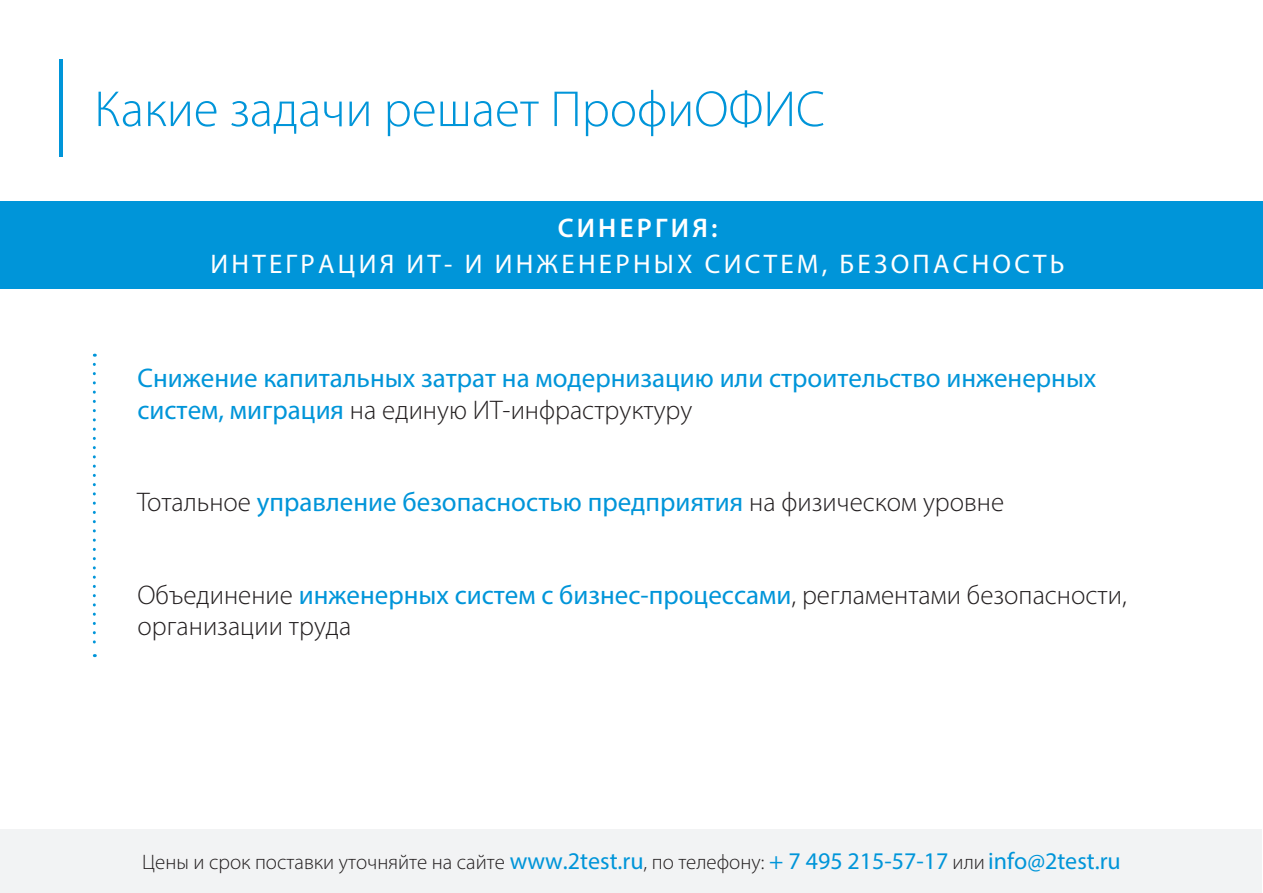
<style>
.page{position:relative;width:1263px;height:893px;background:#fff}
.page>*{position:absolute;margin:0;border:0;box-sizing:border-box;transform-origin:0 0}
.t1{font:300 51px "Myriad Pro";color:#0095d9}
.t2{font:27px/32.4px "Myriad Pro";color:#0095d9}
.t3{font:300 27px/31.2px "Myriad Pro";color:#231f20}
.t4{font:27px "Myriad Pro";letter-spacing:.12em;color:#fff}
.t5{font:600 27px "Myriad Pro";letter-spacing:.12em;color:#fff}
.t6{font:300 21px "Myriad Pro";color:#231f20}
.s1{font-weight:300;color:#231f20}
.s2{font-weight:400;color:#0095d9}
.s3{font-weight:400;font-size:24px;color:#0095d9}
</style>
<div class="page">
<div style="left:0;top:201px;width:1263px;height:88px;background:#0095d9"></div>
<svg style="left:93px;top:364px;width:3px;height:293px"></svg>
<hr style="left:60px;top:60px;width:3px;height:97px;background:#0095d9">
<div style="left:0;top:829px;width:1261px;height:64px;background:#f2f3f4"></div>
<h1 class="t1" style="left:94px;top:78px;width:732px">Какие задачи решает ПрофиОФИС</h1>
<p class="t5" style="left:558px;top:211px;width:161px">СИНЕРГИЯ:</p>
<p class="t4" style="left:211px;top:247px;width:855px">ИНТЕГРАЦИЯ ИТ- И ИНЖЕНЕРНЫХ СИСТЕМ, БЕЗОПАСНОСТЬ</p>
<p class="t2" style="left:137px;top:361px;width:960px">Снижение капитальных затрат на модернизацию или строительство инженерных систем, миграция <span class="s1">на единую ИТ-инфраструктуру</span></p>
<p class="t2" style="left:137px;top:485px;width:868px"><span class="s1">Тотальное</span> управление безопасностью предприятия <span class="s1">на физическом уровне</span></p>
<p class="t3" style="left:137px;top:579px;width:991px">Объединение <span class="s2">инженерных систем с бизнес-процессами</span>, регламентами безопасности, организации труда</p>
<p class="t6" style="left:142px;top:849px;width:980px">Цены и срок поставки уточняйте на сайте <span class="s3">www.2test.ru</span>, по телефону: <span class="s3">+ 7 495 215-57-17</span> или <span class="s3">info@2test.ru</span></p>
</div>
